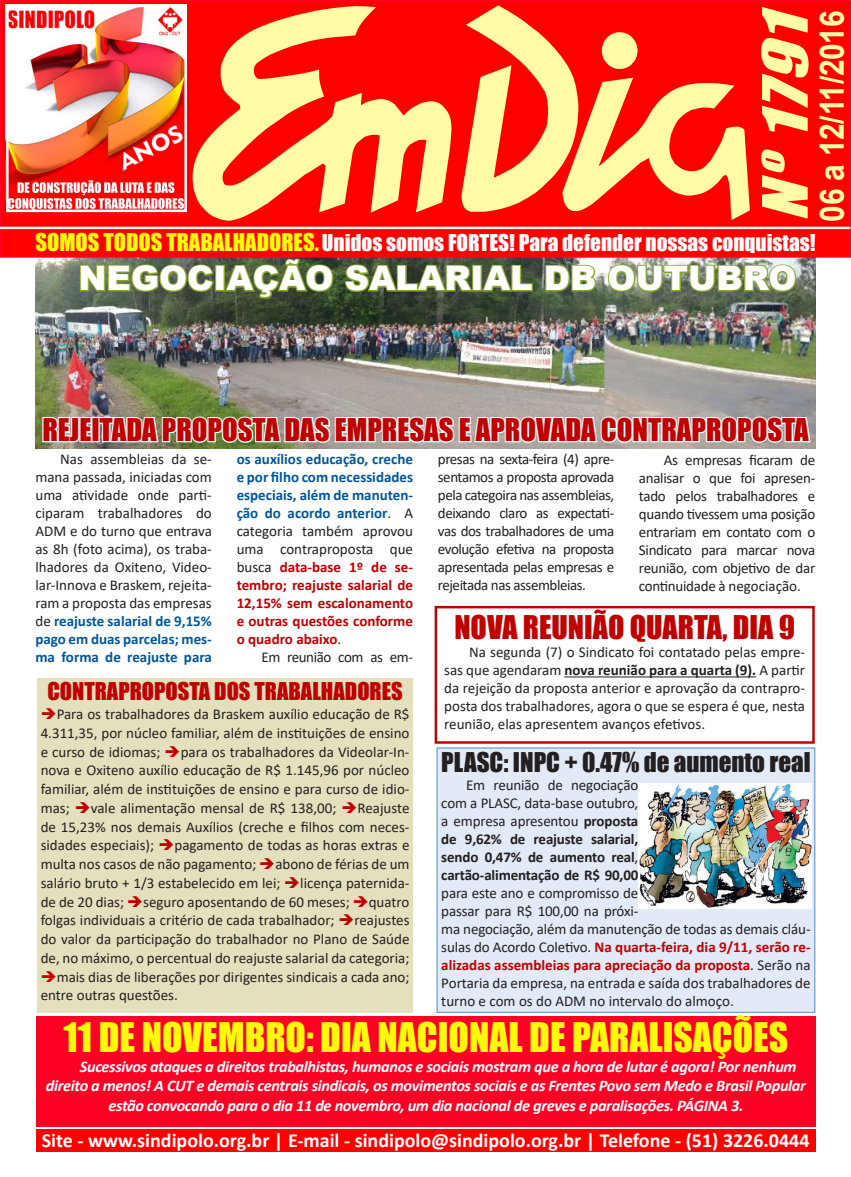
<style>
.page{position:relative;width:851px;height:1177px;background:#fff}
.page>*{position:absolute;margin:0;border:0;box-sizing:border-box;transform-origin:0 0}
.t1{font:italic 57.75px "Impact";color:#fffba7;scale:1.19 1}
.Titulos{font:37.5px "Impact";color:#fffa0a}
.Texto{font:900 33.75px "Arial";color:#fff}
.t2{font:700 33.62px "Arial";letter-spacing:-.01em;color:#fffba7;scale:.89 1}
.Titulos-2{font:30px "Impact";color:#c00000}
.Titulos-3{font:28.75px "Impact";color:#c00000}
.Titulos-4{font:25px "Impact";color:#231f20}
.Entretítulos{font:22.5px "Impact";color:#c00000}
.t3{font:21.25px "Impact";color:#fff}
.Texto-2{font:700 20px "Calibri";color:#fff}
.Texto-3{font:italic 700 16.25px "Calibri";letter-spacing:-.02em;color:#fff}
.Texto-4{font:15px/18px "Calibri";letter-spacing:-.01em;color:#231f20;text-align:justify}
.Texto-5{font:700 15px/18px "Calibri";color:#c00000;text-align:justify}
.Texto-6{font:15px "Calibri";letter-spacing:-.03em;color:#231f20}
.s1{font-size:22.5px;color:#fffa0a}
.s2{font-weight:700;color:#01569b}
.s3{color:#01569b}
.s4{font-weight:400;color:#231f20}
.s5{color:#c00000}
.s6{font-weight:700}
.s7{font-weight:700;color:#c00000}
</style>
<div class="page">
<img style="left:35px;top:258px;width:780px;height:190px">
<div style="left:36px;top:1129px;width:779px;height:23px;background:#f00"></div>
<div style="left:437px;top:748px;width:377px;height:264px;background:#e1eaf6"></div>
<div style="left:436px;top:747px;width:379px;height:265px;border:1px solid #6ca2d6"></div>
<div style="left:1px;top:1px;width:849px;height:256px;background:#f00"></div>
<svg style="left:193px;top:6px;width:258px;height:215px"></svg>
<svg style="left:461px;top:5px;width:288px;height:215px"></svg>
<hr style="left:0;top:227px;width:850px;height:2px;background:#fffee9">
<img style="left:5px;top:5px;width:179px;height:204px">
<div style="left:6px;top:5px;width:181px;height:207px;border:2px solid #fff"></div>
<img style="left:638px;top:783px;width:173px;height:125px">
<div style="left:36px;top:1015px;width:779px;height:111px;background:#ff0025"></div>
<svg style="left:39px;top:388px;width:772px;height:61px"></svg>
<div style="left:37px;top:679px;width:376px;height:333px;background:#e4e0bd"></div>
<hr style="left:564px;top:676px;width:192px;height:1px;background:#231f20">
<div style="left:434px;top:606px;width:380px;height:137px;border:2px solid #c00000"></div>
<svg style="left:78px;top:263px;width:137px;height:30px;background:#6b7d47"></svg>
<div style="left:215px;top:265px;width:10px;height:26px;border:2px solid #87a32f"></div>
<svg style="left:223px;top:257px;width:112px;height:43px;background:#586734"></svg>
<svg style="left:343px;top:263px;width:131px;height:31px;background:#566833"></svg>
<div style="left:472px;top:265px;width:10px;height:26px;border:2px solid #87a32f"></div>
<svg style="left:480px;top:263px;width:54px;height:30px;background:#586b36"></svg>
<svg style="left:544px;top:263px;width:54px;height:30px;background:#788a56"></svg>
<svg style="left:606px;top:263px;width:191px;height:31px;background:#889868"></svg>
<p class="t1" style="left:740px;top:221px;width:193px;rotate:-90deg">Nº1791</p>
<p class="t2" style="left:808px;top:221px;width:239px;rotate:-90deg">06 a 12/11/2016</p>
<p class="t3" style="left:35px;top:226px;width:781px"><span class="s1">SOMOS TODOS TRABALHADORES.</span> Unidos somos FORTES! Para defender nossas conquistas!</p>
<p class="Texto" style="left:78px;top:254px;width:719px">NEGOCIAÇÃO SALARIAL DB OUTUBRO</p>
<p class="Titulos-3" style="left:42px;top:407px;width:768px">REJEITADA PROPOSTA DAS EMPRESAS E APROVADA CONTRAPROPOSTA</p>
<p class="Texto-4" style="left:35px;top:450px;width:178px;text-indent:25px">Nas assembleias da se&shy;mana passada, iniciadas com uma atividade onde parti&shy;ciparam trabalhadores do ADM e do turno que entrava as 8h (foto acima), os traba&shy;lhadores da Oxiteno, Video&shy;lar-Innova e Braskem, rejeita&shy;ram a proposta das empresas de <span class="s2">reajuste salarial de 9,15% pago em duas parcelas; mes&shy;ma forma de reajuste para</span></p>
<p class="Texto-5" style="left:237px;top:450px;width:178px"><span class="s3">os auxílios educação, creche e por filho com necessidades especiais, além de manuten&shy;ção do acordo anterior</span><span class="s4">. A categoria também aprovou uma contraproposta que busca</span> data-base 1º de se&shy;tembro; reajuste salarial de 12,15% sem escalonamento e outras questões conforme o quadro abaixo<span class="s4">.</span></p>
<p class="Texto-6" style="left:261px;top:647px;width:153px">Em reunião com as em-</p>
<p class="Entretítulos" style="left:47px;top:674px;width:357px">CONTRAPROPOSTA DOS TRABALHADORES</p>
<p class="Texto-4" style="left:41px;top:704px;width:370px;line-height:18.8px"><span class="s5">➔</span>Para os trabalhadores da Braskem auxílio educação de R$ 4.311,35, por núcleo familiar, além de instituições de ensino e curso de idiomas; <span class="s5">➔</span>para os trabalhadores da Videolar-In&shy;nova e Oxiteno auxílio educação de R$ 1.145,96 por núcleo familiar, além de instituições de ensino e para curso de idio&shy;mas; <span class="s5">➔</span>vale alimentação mensal de R$ 138,00; <span class="s5">➔</span>Reajuste de 15,23% nos demais Auxílios (creche e filhos com neces&shy;sidades especiais); <span class="s5">➔</span>pagamento de todas as horas extras e multa nos casos de não pagamento; <span class="s5">➔</span>abono de férias de um salário bruto + 1/3 estabelecido em lei; <span class="s5">➔</span>licença paternida&shy;de de 20 dias; <span class="s5">➔</span>seguro aposentando de 60 meses; <span class="s5">➔</span>quatro folgas individuais a critério de cada trabalhador; <span class="s5">➔</span>reajustes do valor da participação do trabalhador no Plano de Saúde de, no máximo, o percentual do reajuste salarial da categoria;</p>
<p class="Texto-4" style="left:41px;top:966px;width:370px;line-height:18.8px"><span class="s5">➔</span>mais dias de liberações por dirigentes sindicais a cada ano; entre outras questões.</p>
<p class="Texto-4" style="left:438px;top:450px;width:178px">presas na sexta-feira (4) apre&shy;sentamos a proposta aprovada pela categoira nas assembleias, deixando claro as expectati&shy;vas dos trabalhadores de uma evolução efetiva na proposta apresentada pelas empresas e rejeitada nas assembleias.</p>
<p class="Texto-4" style="left:639px;top:450px;width:178px;text-indent:25px">As empresas ficaram de analisar o que foi apresen&shy;tado pelos trabalhadores e quando tivessem uma posição entrariam em contato com o Sindicato para marcar nova reunião, com objetivo de dar continuidade à negociação.</p>
<p class="Titulos-2" style="left:454px;top:604px;width:342px">NOVA REUNIÃO QUARTA, DIA 9</p>
<p class="Texto-4" style="left:444px;top:643px;width:362px;text-indent:25px">Na segunda (7) o Sindicato foi contatado pelas empre&shy;sas que agendaram <span class="s6">nova reunião para a quarta (9).</span> A partir da rejeição da proposta anterior e aprovação da contrapro&shy;posta dos trabalhadores, agora o que se espera é que, nesta reunião, elas apresentem avanços efetivos.</p>
<p class="Titulos-4" style="left:441px;top:742px;width:371px">PLASC: INPC + 0.47% de aumento real</p>
<p class="Texto-4" style="left:441px;top:775px;width:371px;text-align:left;text-indent:25px">Em reunião de negociação<br>com a PLASC, data-base outubro,<br>a empresa apresentou <span class="s6">proposta<br>de 9,62% de reajuste salarial,<br>sendo 0,47% de aumento real</span>,<br><span class="s6">cartão-alimentação de R$ 90,00<br></span>para este ano e compromisso de<br>passar para R$ 100,00 na próxi-<br>ma negociação, além da manutenção de todas as demais cláu&shy;sulas do Acordo Coletivo. <span class="s7">Na quarta-feira, dia 9/11, serão re&shy;alizadas assembleias para apreciação da proposta</span>. Serão na Portaria da empresa, na entrada e saída dos trabalhadores de turno e com os do ADM no intervalo do almoço.</p>
<p class="Titulos" style="left:64px;top:1008px;width:726px">11 DE NOVEMBRO: DIA NACIONAL DE PARALISAÇÕES</p>
<p class="Texto-3" style="left:80px;top:1055px;width:718px">Sucessivos ataques a direitos trabalhistas, humanos e sociais mostram que a hora de lutar é agora! Por nenhum</p>
<p class="Texto-3" style="left:46px;top:1074px;width:761px">direito a menos! A CUT e demais centrais sindicais, os movimentos sociais e as Frentes Povo sem Medo e Brasil Popular</p>
<p class="Texto-3" style="left:108px;top:1094px;width:636px">estão convocando para o dia 11 de novembro, um dia nacional de greves e paralisações. PÁGINA 3.</p>
<p class="Texto-2" style="left:42px;top:1126px;width:769px">Site - www.sindipolo.org.br | E-mail - sindipolo@sindipolo.org.br | Telefone - (51) 3226.0444</p>
</div>
